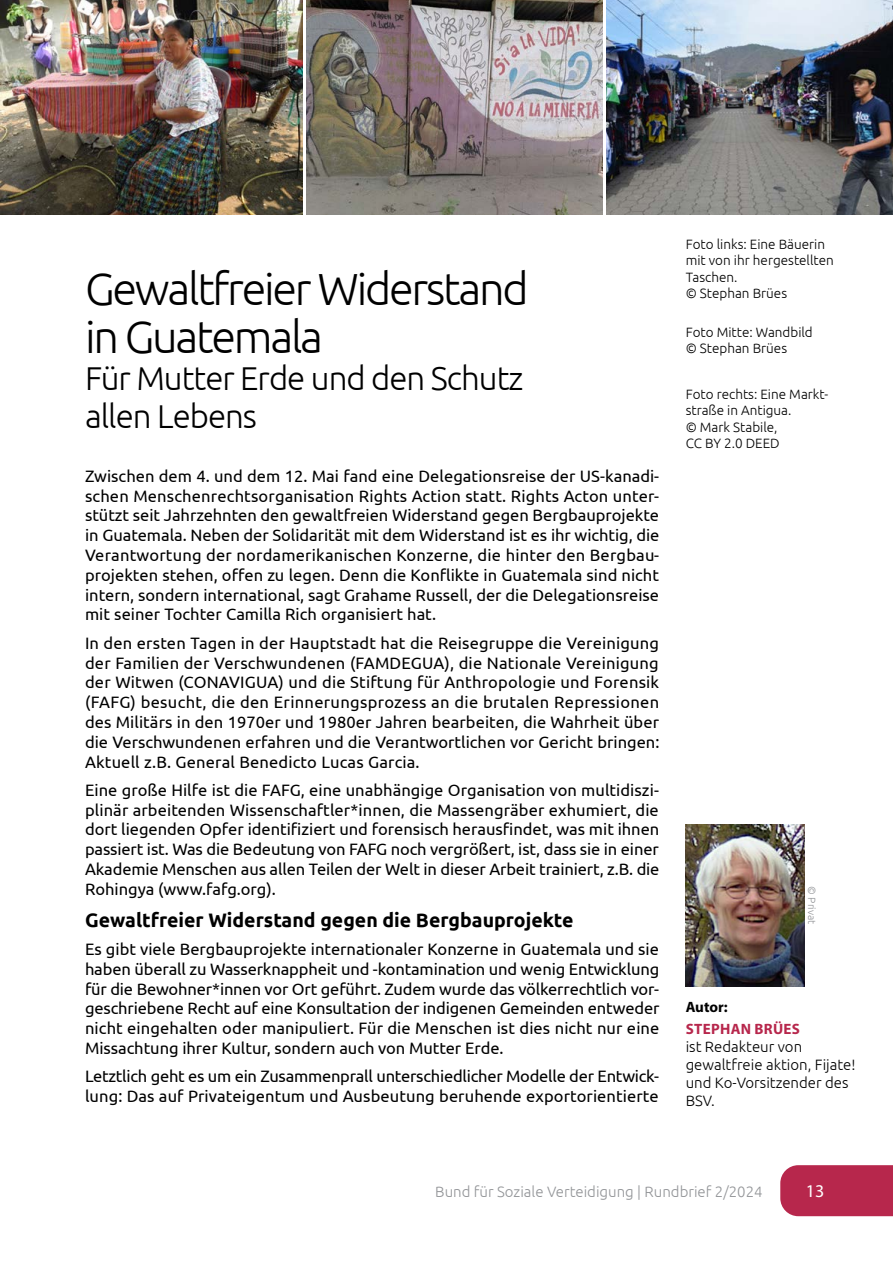
<style>
.page{position:relative;width:893px;height:1263px;background:#fff}
.page>*{position:absolute;margin:0;border:0;box-sizing:border-box;transform-origin:0 0}
.t1{font:300 45px/48px "Ubuntu";letter-spacing:-.05em;color:#000}
.t2{font:300 33px/37.5px "Ubuntu";letter-spacing:-.03em;color:#000}
.t3{font:700 19.5px "Ubuntu";color:#000}
.t4{font:18px "Myriad Pro";color:#fff}
.t5{font:16.5px/19.8px "Ubuntu";color:#000;text-align:justify}
.t6{font:300 15px/18px "Ubuntu";color:#000}
.t7{font:300 15px "Ubuntu";color:#939598}
.t8{font:700 15px "Myriad Pro";letter-spacing:.02em;color:#b7274c}
.t9{font:700 15px "Myriad Pro";letter-spacing:-.005em;color:#000}
.t10{font:300 13.5px/16.5px "Ubuntu";color:#000}
.t11{font:300 10.5px "Ubuntu";color:#939598}
</style>
<div class="page">
<div style="left:780px;top:1165px;width:113px;height:51px;background:#b7274c"></div>
<img style="left:0;top:0;width:302px;height:215px">
<img style="left:306px;top:0;width:296px;height:215px">
<img style="left:686px;top:824px;width:119px;height:162px">
<img style="left:606px;top:0;width:287px;height:215px">
<h1 class="t1" style="left:85px;top:264px;width:445px">Gewaltfreier Widerstand in Guatemala</h1>
<h2 class="t2" style="left:85px;top:359px;width:440px">Für Mutter Erde und den Schutz allen Lebens</h2>
<p class="t5" style="left:85px;top:465px;width:576px">Zwischen dem 4. und dem 12. Mai fand eine Delegationsreise der US-kanadi&shy;schen Menschenrechtsorganisation Rights Action statt. Rights Acton unter&shy;stützt seit Jahrzehnten den gewaltfreien Widerstand gegen Bergbauprojekte in Guatemala. Neben der Solidarität mit dem Widerstand ist es ihr wichtig, die Verantwortung der nordamerikanischen Konzerne, die hinter den Bergbau&shy;projekten stehen, offen zu legen. Denn die Konflikte in Guatemala sind nicht intern, sondern international, sagt Grahame Russell, der die Delegationsreise mit seiner Tochter Camilla Rich organisiert hat.</p>
<p class="t5" style="left:85px;top:632px;width:576px">In den ersten Tagen in der Hauptstadt hat die Reisegruppe die Vereinigung der Familien der Verschwundenen (FAMDEGUA), die Nationale Vereinigung der Witwen (CONAVIGUA) und die Stiftung für Anthropologie und Forensik (FAFG) besucht, die den Erinnerungsprozess an die brutalen Repressionen des Militärs in den 1970er und 1980er Jahren bearbeiten, die Wahrheit über die Verschwundenen erfahren und die Verantwortlichen vor Gericht bringen:<br>Aktuell z.B. General Benedicto Lucas Garcia.</p>
<p class="t5" style="left:85px;top:779px;width:576px">Eine große Hilfe ist die FAFG, eine unabhängige Organisation von multidiszi&shy;plinär arbeitenden Wissenschaftler*innen, die Massengräber exhumiert, die dort liegenden Opfer identifiziert und forensisch herausfindet, was mit ihnen passiert ist. Was die Bedeutung von FAFG noch vergrößert, ist, dass sie in einer Akademie Menschen aus allen Teilen der Welt in dieser Arbeit trainiert, z.B. die Rohingya (www.fafg.org).</p>
<p class="t3" style="left:85px;top:908px;width:490px">Gewaltfreier Widerstand gegen die Bergbauprojekte</p>
<p class="t5" style="left:85px;top:939px;width:576px">Es gibt viele Bergbauprojekte internationaler Konzerne in Guatemala und sie haben überall zu Wasserknappheit und -kontamination und wenig Entwicklung für die Bewohner*innen vor Ort geführt. Zudem wurde das völkerrechtlich vor&shy;geschriebene Recht auf eine Konsultation der indigenen Gemeinden entweder nicht eingehalten oder manipuliert. Für die Menschen ist dies nicht nur eine Missachtung ihrer Kultur, sondern auch von Mutter Erde.</p>
<p class="t5" style="left:85px;top:1066px;width:576px">Letztlich geht es um ein Zusammenprall unterschiedlicher Modelle der Entwick&shy;lung: Das auf Privateigentum und Ausbeutung beruhende exportorientierte</p>
<p class="t10" style="left:686px;top:235px;width:150px">Foto links: Eine Bäuerin mit von ihr hergestellten<br>Taschen.<br>© Stephan Brües</p>
<p class="t10" style="left:686px;top:323px;width:129px">Foto Mitte: Wandbild © Stephan Brües</p>
<p class="t10" style="left:686px;top:385px;width:144px">Foto rechts: Eine Markt&shy;straße in Antigua.<br>© Mark Stabile,<br>CC BY 2.0 DEED</p>
<p class="t11" style="left:818px;top:886px;width:40px;rotate:90deg">© Privat</p>
<p class="t9" style="left:686px;top:997px;width:43px">Autor:</p>
<p class="t8" style="left:686px;top:1019px;width:116px">STEPHAN BRÜES</p>
<p class="t6" style="left:686px;top:1037px;width:171px">ist Redakteur von gewaltfreie aktion, Fijate! und Ko-Vorsitzender des<br>BSV.</p>
<p class="t7" style="left:435px;top:1182px;width:329px">Bund für Soziale Verteidigung | Rundbrief 2/2024</p>
<p class="t4" style="left:806px;top:1180px;width:20px">13</p>
</div>
